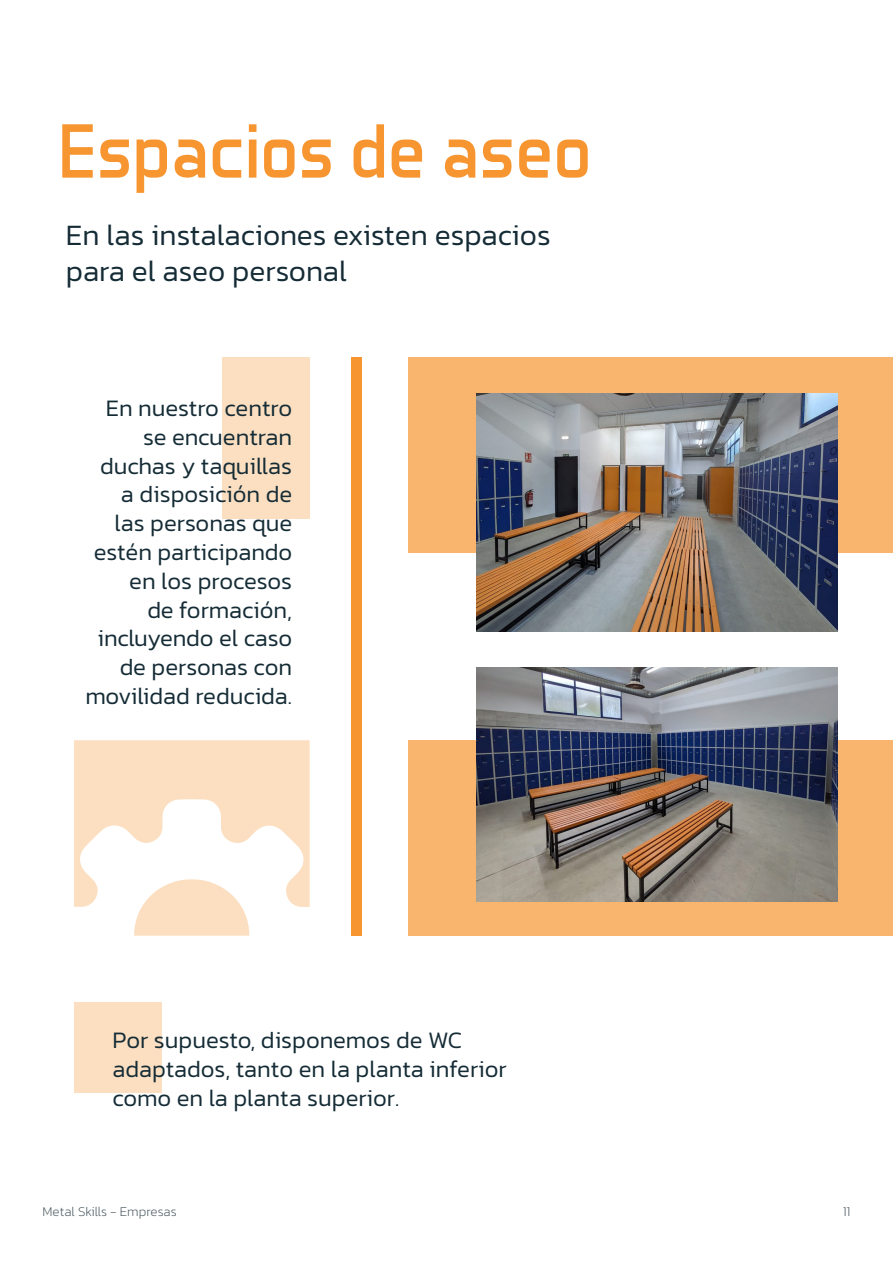
<style>
.page{position:relative;width:893px;height:1263px;background:#fff}
.page>*{position:absolute;margin:0;border:0;box-sizing:border-box;transform-origin:0 0}
.t1{font:78px "Aero Matics";color:#f79530}
.t2{font:300 30px/36px "Kanit";color:#152c36}
.t3{font:300 24px/28.8px "Kanit";color:#152c36;text-align:right}
.t4{font:200 13.5px "Kanit";color:#47565c}
</style>
<div class="page">
<div style="left:222px;top:358px;width:88px;height:161px;background:#fcdfc1"></div>
<div style="left:74px;top:1003px;width:87px;height:90px;background:#fcdfc1"></div>
<div style="left:408px;top:358px;width:485px;height:195px;background:#f9b56e"></div>
<div style="left:408px;top:740px;width:485px;height:196px;background:#f9b56e"></div>
<svg style="left:74px;top:740px;width:236px;height:196px"></svg>
<img style="left:476px;top:393px;width:362px;height:238px">
<img style="left:476px;top:668px;width:362px;height:234px">
<div style="left:351px;top:357px;width:10px;height:579px;background:#f79530"></div>
<h1 class="t1" style="left:58px;top:105px;width:534px">Espacios de aseo</h1>
<p class="t2" style="left:66px;top:216px;width:486px">En las instalaciones existen espacios para el aseo personal</p>
<p class="t3" style="left:85px;top:393px;width:208px">En nuestro centro se encuentran duchas y taquillas a disposición de las personas que estén participando en los procesos<br>de formación, incluyendo el caso de personas con movilidad reducida.</p>
<p class="t3" style="left:112px;top:1025px;width:396px;text-align:left">Por supuesto, disponemos de WC adaptados, tanto en la planta inferior como en la planta superior.</p>
<p class="t4" style="left:43px;top:1202px;width:136px">Metal Skills - Empresas</p>
<p class="t4" style="left:843px;top:1202px;width:9px">11</p>
</div>
